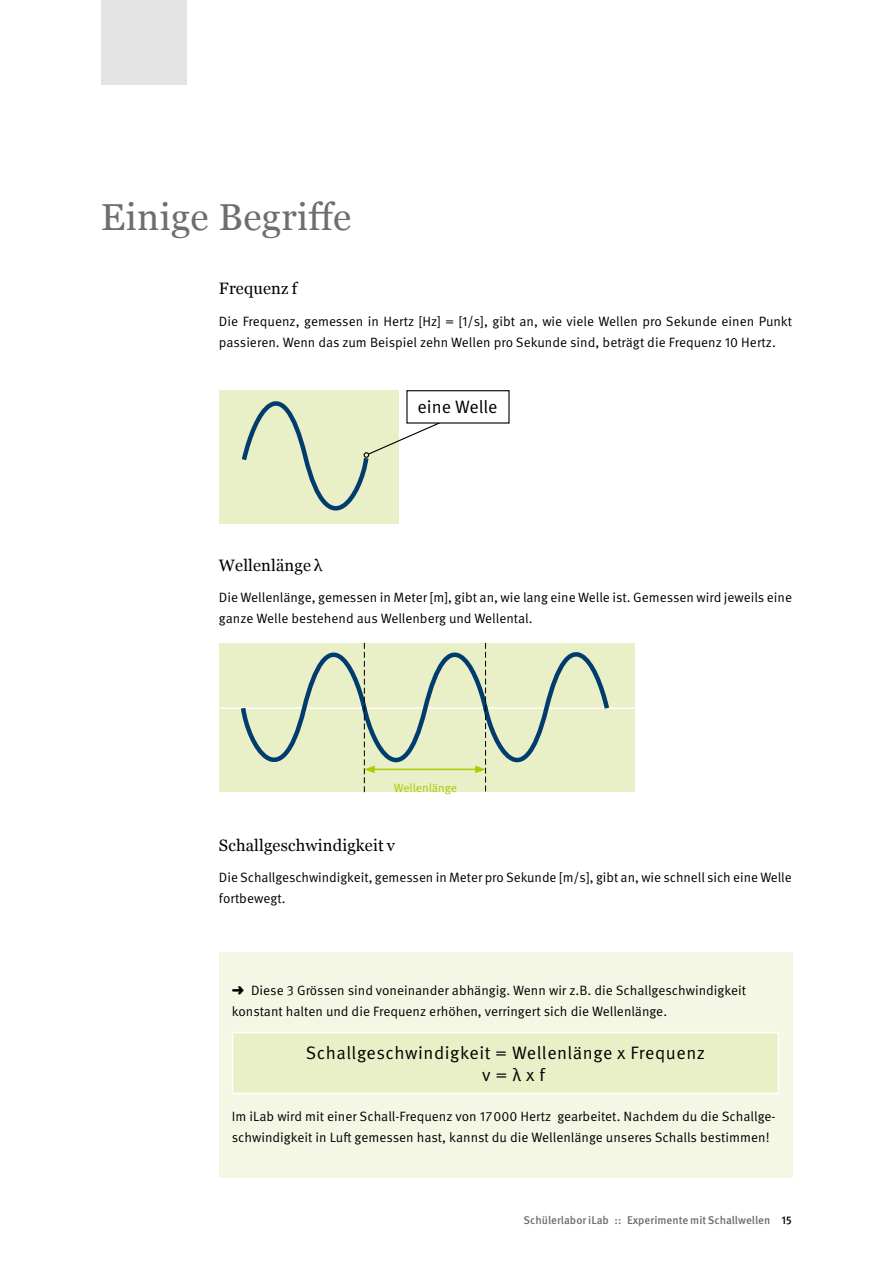
<style>
.page{position:relative;width:893px;height:1263px;background:#fff}
.page>*{position:absolute;margin:0;border:0;box-sizing:border-box;transform-origin:0 0}
.t1{font:37.5px "Georgia";letter-spacing:.01em;color:#6e6e6e}
.t2{font:18px/21.6px "Meta Pro Norm";letter-spacing:.025em;color:#000}
.t3{font:18px "Meta Pro Norm";color:#000}
.t4{font:16.5px "Georgia";letter-spacing:.01em;color:#000}
.t5{font:13.5px/21px "Meta Pro Norm";color:#000}
.t6{font:12px "Meta Pro Norm";letter-spacing:-.005em;color:#afca00}
.t7{font:500 11.25px "Meta Pro";color:#6e6e6e}
.s1{color:#000}
</style>
<div class="page">
<div style="left:101px;top:0;width:85px;height:85px;background:#e3e3e3"></div>
<div style="left:219px;top:952px;width:573px;height:226px;background:#f4f7e3"></div>
<div style="left:232px;top:1032px;width:546px;height:61px;background:#e9efc6"></div>
<div style="left:232px;top:1032px;width:547px;height:62px;border:2px solid #fff"></div>
<div style="left:219px;top:390px;width:180px;height:134px;background:#e9efc6"></div>
<div style="left:219px;top:643px;width:415px;height:148px;background:#e9efc6"></div>
<hr style="left:219px;top:707px;width:415px;height:2px;background:#fff">
<svg style="left:238px;top:642px;width:374px;height:151px"></svg>
<svg style="left:241px;top:390px;width:269px;height:121px"></svg>
<h1 class="t1" style="left:101px;top:189px;width:252px">Einige Begriffe</h1>
<p class="t4" style="left:219px;top:276px;width:80px">Frequenz f</p>
<p class="t5" style="left:219px;top:310px;width:575px">Die Frequenz, gemessen in Hertz [Hz] = [1/s], gibt an, wie viele Wellen pro Sekunde einen Punkt passieren. Wenn das zum Beispiel zehn Wellen pro Sekunde sind, beträgt die Frequenz 10 Hertz.</p>
<h2 class="t3" style="left:417px;top:393px;width:82px">eine Welle</h2>
<p class="t4" style="left:219px;top:553px;width:105px">Wellenlänge λ</p>
<p class="t5" style="left:219px;top:586px;width:574px">Die Wellenlänge, gemessen in Meter [m], gibt an, wie lang eine Welle ist. Gemessen wird jeweils eine ganze Welle bestehend aus Wellenberg und Wellental.</p>
<p class="t6" style="left:394px;top:779px;width:65px">Wellenlänge</p>
<p class="t4" style="left:219px;top:833px;width:178px">Schallgeschwindigkeit v</p>
<p class="t5" style="left:219px;top:866px;width:574px">Die Schallgeschwindigkeit, gemessen in Meter pro Sekunde [m/s], gibt an, wie schnell sich eine Welle fortbewegt.</p>
<p class="t5" style="left:232px;top:979px;width:516px">➜ Diese 3 Grössen sind voneinander abhängig. Wenn wir z.B. die Schallgeschwindigkeit konstant halten und die Frequenz erhöhen, verringert sich die Wellenlänge.</p>
<h2 class="t2" style="left:482px;top:1041px;width:225px;text-indent:-176px">Schallgeschwindigkeit = Wellenlänge x Frequenz v = λ x f</h2>
<p class="t5" style="left:232px;top:1105px;width:545px">Im iLab wird mit einer Schall-Frequenz von 17000 Hertz gearbeitet. Nachdem du die Schallge&shy;schwindigkeit in Luft gemessen hast, kannst du die Wellenlänge unseres Schalls bestimmen!</p>
<p class="t7" style="left:523px;top:1211px;width:270px">Schülerlabor iLab :: Experimente mit Schallwellen <span class="s1">15</span></p>
</div>
